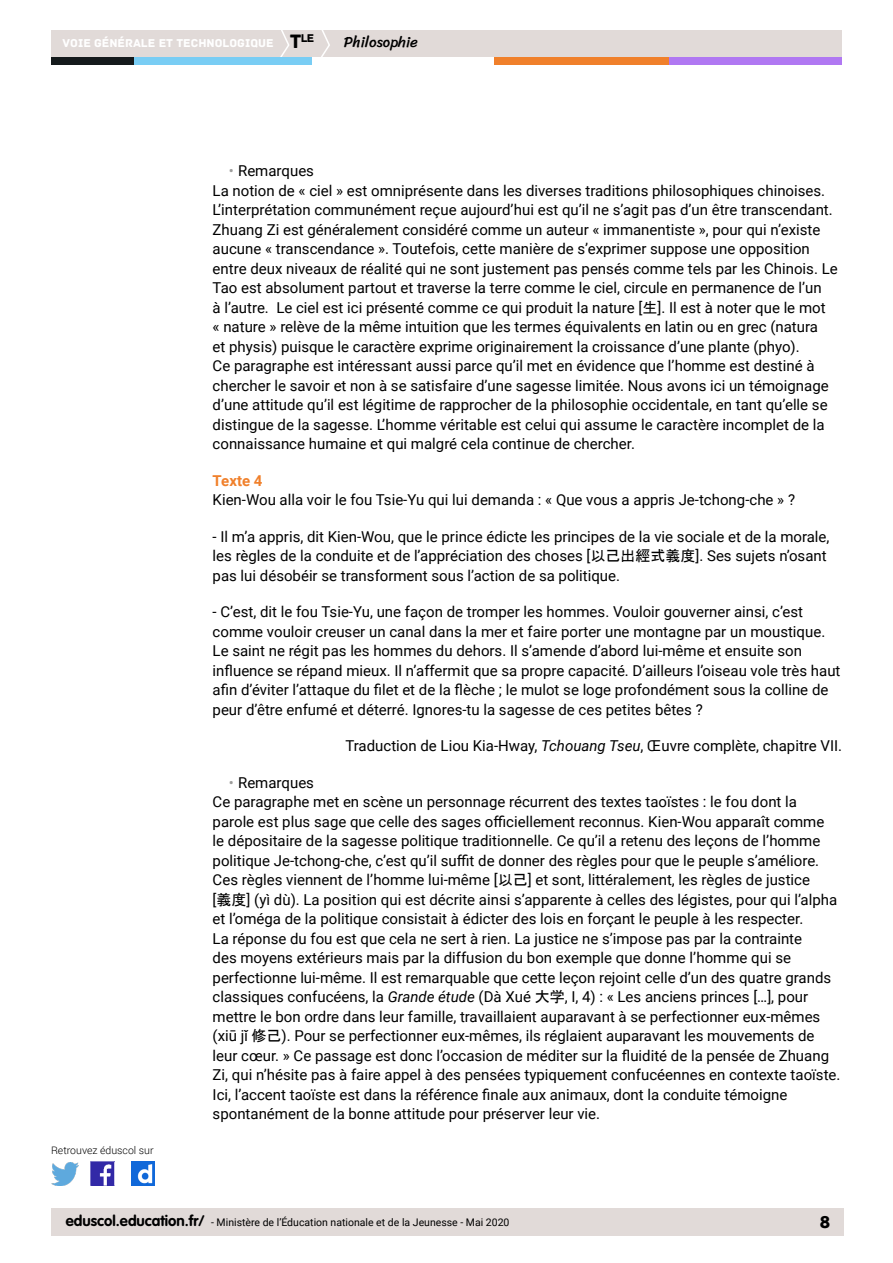
<style>
.page{position:relative;width:893px;height:1263px;background:#fff}
.page>*{position:absolute;margin:0;border:0;box-sizing:border-box;transform-origin:0 0}
.t1{font:18px "Archive";color:#000}
.t2{font:15px/19.5px "Roboto";color:#000}
.t3{font:15px "Sriracha";color:#000}
.t4{font:700 15px "Roboto";color:#f0802b}
.t5{font:12px "Archive";color:#fff}
.t6{font:11.85px "Archive";color:#000}
.t7{font:10.5px "Roboto";color:#000}
.t8{font:300 10.5px "Roboto";color:#000}
.s1{font-size:20.4px;color:#000}
.s2{color:#9d9d9c}
.s3{font-family:"MS Gothic"}
.s4{font-style:italic}
.s5{font-family:"Arial"}
.s6{font-family:"VAG Rounded Std";font-weight:700;font-size:15px}
</style>
<div class="page">
<div style="left:51px;top:30px;width:791px;height:27px;background:#e1dad8"></div>
<svg style="left:280px;top:30px;width:10px;height:27px"></svg>
<svg style="left:321px;top:30px;width:9px;height:27px"></svg>
<div style="left:133px;top:57px;width:179px;height:8px;background:#79cdf4"></div>
<div style="left:51px;top:57px;width:82px;height:8px;background:#141a1c"></div>
<div style="left:667px;top:57px;width:175px;height:8px;background:#b078f2"></div>
<div style="left:494px;top:57px;width:175px;height:8px;background:#f0802b"></div>
<div style="left:51px;top:1209px;width:792px;height:27px;background:#e1dad8"></div>
<img style="left:91px;top:1162px;width:23px;height:23px">
<img style="left:51px;top:1163px;width:28px;height:22px">
<img style="left:132px;top:1162px;width:22px;height:23px">
<p class="t6" style="left:301px;top:31px;width:15px">le</p>
<p class="t5" style="left:63px;top:36px;width:240px">VOIE GÉNÉRALE ET TECHNOLOGIQUE <span class="s1">T</span></p>
<p class="t3" style="left:344px;top:33px;width:76px">Philosophie</p>
<p class="t8" style="left:51px;top:1143px;width:104px">Retrouvez éduscol sur</p>
<p class="t2" style="left:213px;top:160px;width:627px;text-indent:16px"><span class="s2">•</span> Remarques<br>La notion de « ciel » est omniprésente dans les diverses traditions philosophiques chinoises.<br>L’interprétation communément reçue aujourd’hui est qu’il ne s’agit pas d’un être transcendant.<br>Zhuang Zi est généralement considéré comme un auteur « immanentiste », pour qui n’existe aucune « transcendance ». Toutefois, cette manière de s’exprimer suppose une opposition entre deux niveaux de réalité qui ne sont justement pas pensés comme tels par les Chinois. Le Tao est absolument partout et traverse la terre comme le ciel, circule en permanence de l’un<br>à l’autre. Le ciel est ici présenté comme ce qui produit la nature [<span class="s3">生</span>]. Il est à noter que le mot<br>« nature » relève de la même intuition que les termes équivalents en latin ou en grec (natura<br>et physis) puisque le caractère exprime originairement la croissance d’une plante (phyo).<br>Ce paragraphe est intéressant aussi parce qu’il met en évidence que l’homme est destiné à chercher le savoir et non à se satisfaire d’une sagesse limitée. Nous avons ici un témoignage d’une attitude qu’il est légitime de rapprocher de la philosophie occidentale, en tant qu’elle se distingue de la sagesse. L’homme véritable est celui qui assume le caractère incomplet de la connaissance humaine et qui malgré cela continue de chercher.</p>
<p class="t4" style="left:213px;top:470px;width:51px">Texte 4</p>
<p class="t2" style="left:213px;top:489px;width:584px">Kien-Wou alla voir le fou Tsie-Yu qui lui demanda : « Que vous a appris Je-tchong-che » ?</p>
<p class="t2" style="left:213px;top:526px;width:618px">- Il m’a appris, dit Kien-Wou, que le prince édicte les principes de la vie sociale et de la morale, les règles de la conduite et de l’appréciation des choses [<span class="s3">以己出經式義度</span>]. Ses sujets n’osant pas lui désobéir se transforment sous l’action de sa politique.</p>
<p class="t2" style="left:213px;top:601px;width:629px">- C’est, dit le fou Tsie-Yu, une façon de tromper les hommes. Vouloir gouverner ainsi, c’est comme vouloir creuser un canal dans la mer et faire porter une montagne par un moustique.<br>Le saint ne régit pas les hommes du dehors. Il s’amende d’abord lui-même et ensuite son influence se répand mieux. Il n’affermit que sa propre capacité. D’ailleurs l’oiseau vole très haut afin d’éviter l’attaque du filet et de la flèche ; le mulot se loge profondément sous la colline de peur d’être enfumé et déterré. Ignores-tu la sagesse de ces petites bêtes ?</p>
<p class="t2" style="left:345px;top:735px;width:498px">Traduction de Liou Kia-Hway, <span class="s4">Tchouang Tseu</span>, Œuvre complète, chapitre VII.</p>
<p class="t2" style="left:213px;top:772px;width:629px;text-indent:16px"><span class="s2">•</span> Remarques<br>Ce paragraphe met en scène un personnage récurrent des textes taoïstes : le fou dont la parole est plus sage que celle des sages officiellement reconnus. Kien-Wou apparaît comme<br>le dépositaire de la sagesse politique traditionnelle. Ce qu’il a retenu des leçons de l’homme politique Je-tchong-che, c’est qu’il suffit de donner des règles pour que le peuple s’améliore.<br>Ces règles viennent de l’homme lui-même [<span class="s3">以己</span>] et sont, littéralement, les règles de justice<br>[<span class="s3">義度</span>] (yì dù). La position qui est décrite ainsi s’apparente à celles des légistes, pour qui l’alpha et l’oméga de la politique consistait à édicter des lois en forçant le peuple à les respecter.<br>La réponse du fou est que cela ne sert à rien. La justice ne s’impose pas par la contrainte<br>des moyens extérieurs mais par la diffusion du bon exemple que donne l’homme qui se perfectionne lui-même. Il est remarquable que cette leçon rejoint celle d’un des quatre grands classiques confucéens, la <span class="s4">Grande étude</span> (Dà Xué <span class="s3">大学</span>, I, 4) : « Les anciens princes […], pour mettre le bon ordre dans leur famille, travaillaient auparavant à se perfectionner eux-mêmes (xiū j<span class="s5">ǐ</span> <span class="s3">修己</span>). Pour se perfectionner eux-mêmes, ils réglaient auparavant les mouvements de leur cœur. » Ce passage est donc l’occasion de méditer sur la fluidité de la pensée de Zhuang Zi, qui n’hésite pas à faire appel à des pensées typiquement confucéennes en contexte taoïste.<br>Ici, l’accent taoïste est dans la référence finale aux animaux, dont la conduite témoigne spontanément de la bonne attitude pour préserver leur vie.</p>
<p class="t7" style="left:66px;top:1215px;width:445px"><span class="s6">eduscol.education.fr/</span> - Ministère de l’Éducation nationale et de la Jeunesse - Mai 2020</p>
<p class="t1" style="left:820px;top:1211px;width:12px">8</p>
</div>
